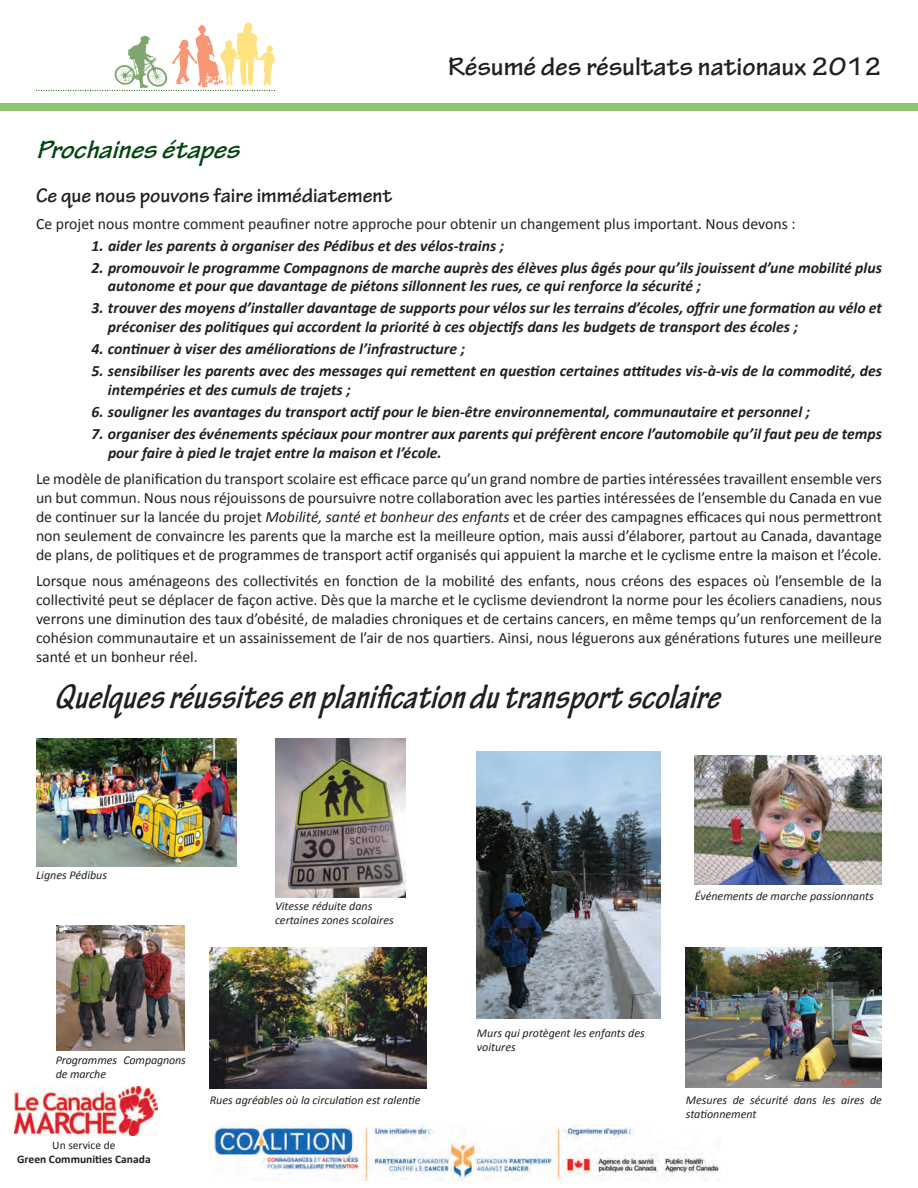
<style>
.page{position:relative;width:918px;height:1188px;background:#fff}
.page>*{position:absolute;margin:0;border:0;box-sizing:border-box;transform-origin:0 0}
.t1{font:italic 700 condensed 36px "Tekton Pro";color:#231f20}
.t2{font:700 27px "Tekton Pro";color:#231f20}
.t3{font:italic 700 27px "Tekton Pro";color:#00460f}
.t4{font:700 21px "Tekton Pro";color:#231f20}
.t5{font:15.75px/18.9px "Calibri";color:#231f20;text-align:justify}
.t6{font:italic 700 15.75px/18.9px "Calibri";color:#231f20}
.t7{font:italic 12px/14.4px "Calibri";color:#231f20}
.t8{font:700 11.55px "Calibri";color:#231f20}
.t9{font:11.55px "Calibri";color:#231f20}
.s1{font-style:italic}
</style>
<div class="page">
<svg style="left:36px;top:23px;width:239px;height:68px"></svg>
<div style="left:0;top:103px;width:918px;height:8px;background:#8fc56d"></div>
<img style="left:36px;top:738px;width:201px;height:129px">
<img style="left:695px;top:755px;width:187px;height:129px">
<img style="left:56px;top:926px;width:128px;height:124px">
<img style="left:275px;top:738px;width:131px;height:160px">
<img style="left:210px;top:948px;width:216px;height:140px">
<img style="left:477px;top:752px;width:184px;height:266px">
<img style="left:686px;top:948px;width:196px;height:140px">
<img style="left:14px;top:1086px;width:143px;height:49px">
<img style="left:212px;top:1124px;width:508px;height:56px">
<h2 class="t2" style="left:448px;top:51px;width:435px">Résumé des résultats nationaux 2012</h2>
<h2 class="t3" style="left:36px;top:134px;width:213px">Prochainesétapes</h2>
<h3 class="t4" style="left:36px;top:183px;width:358px">Ce que nous pouvons faire immédiatement</h3>
<p class="t5" style="left:36px;top:213px;width:761px">Ce projet nous montre comment peaufiner notre approche pour obtenir un changement plus important. Nous devons :</p>
<p class="t6" style="left:92px;top:235px;width:414px">1. aider les parents à organiser des Pédibus et des vélos-trains ;</p>
<p class="t6" style="left:108px;top:257px;width:776px;text-indent:-16px">2. promouvoir le programme Compagnons de marche auprès des élèves plus âgés pour qu’ils jouissent d’une mobilité plus autonome et pour que davantage de piétons sillonnent les rues, ce qui renforce la sécurité ;</p>
<p class="t6" style="left:108px;top:298px;width:776px;text-indent:-16px">3. trouver des moyens d’installer davantage de supports pour vélos sur les terrains d’écoles, offrir une formation au vélo et préconiser des politiques qui accordent la priorité à ces objectifs dans les budgets de transport des écoles ;</p>
<p class="t6" style="left:91px;top:339px;width:375px">4. continuer à viser des améliorations de l’infrastructure ;</p>
<p class="t6" style="left:108px;top:361px;width:776px;text-indent:-17px">5. sensibiliser les parents avec des messages qui remettent en question certaines attitudes vis-à-vis de la commodité, des intempéries et des cumuls de trajets ;</p>
<p class="t6" style="left:91px;top:401px;width:720px">6. souligner les avantages du transport actif pour le bien-être environnemental, communautaire et personnel ;</p>
<p class="t6" style="left:108px;top:423px;width:776px;text-indent:-17px">7. organiser des événements spéciaux pour montrer aux parents qui préfèrent encore l’automobile qu’il faut peu de temps pour faire à pied le trajet entre la maison et l’école.</p>
<p class="t5" style="left:36px;top:469px;width:848px">Le modèle de planification du transport scolaire est efficace parce qu’un grand nombre de parties intéressées travaillent ensemble vers un but commun. Nous nous réjouissons de poursuivre notre collaboration avec les parties intéressées de l’ensemble du Canada en vue de continuer sur la lancée du projet <span class="s1">Mobilité, santé et bonheur des enfants</span> et de créer des campagnes efficaces qui nous permettront non seulement de convaincre les parents que la marche est la meilleure option, mais aussi d’élaborer, partout au Canada, davantage de plans, de politiques et de programmes de transport actif organisés qui appuient la marche et le cyclisme entre la maison et l’école.</p>
<p class="t5" style="left:36px;top:571px;width:847px">Lorsque nous aménageons des collectivités en fonction de la mobilité des enfants, nous créons des espaces où l’ensemble de la collectivité peut se déplacer de façon active. Dès que la marche et le cyclisme deviendront la norme pour les écoliers canadiens, nous verrons une diminution des taux d’obésité, de maladies chroniques et de certains cancers, en même temps qu’un renforcement de la cohésion communautaire et un assainissement de l’air de nos quartiers. Ainsi, nous léguerons aux générations futures une meilleure santé et un bonheur réel.</p>
<h1 class="t1" style="left:54px;top:676px;width:678px">Quelquesréussitesenplanificationdutransportscolaire</h1>
<p class="t7" style="left:36px;top:867px;width:72px">Lignes Pédibus</p>
<p class="t7" style="left:275px;top:898px;width:120px">Vitesse réduite dans certaines zones scolaires</p>
<p class="t7" style="left:56px;top:1052px;width:132px">Programmes Compagnons de marche</p>
<p class="t9" style="left:52px;top:1138px;width:65px">Un service de</p>
<p class="t8" style="left:17px;top:1152px;width:135px">Green Communities Canada</p>
<p class="t7" style="left:210px;top:1092px;width:212px">Rues agréables où la circulation est ralentie</p>
<p class="t7" style="left:695px;top:888px;width:181px">Événements de marche passionnants</p>
<p class="t7" style="left:477px;top:1025px;width:169px">Murs qui protègent les enfants des voitures</p>
<p class="t7" style="left:686px;top:1092px;width:198px">Mesures de sécurité dans les aires de stationnement</p>
</div>
